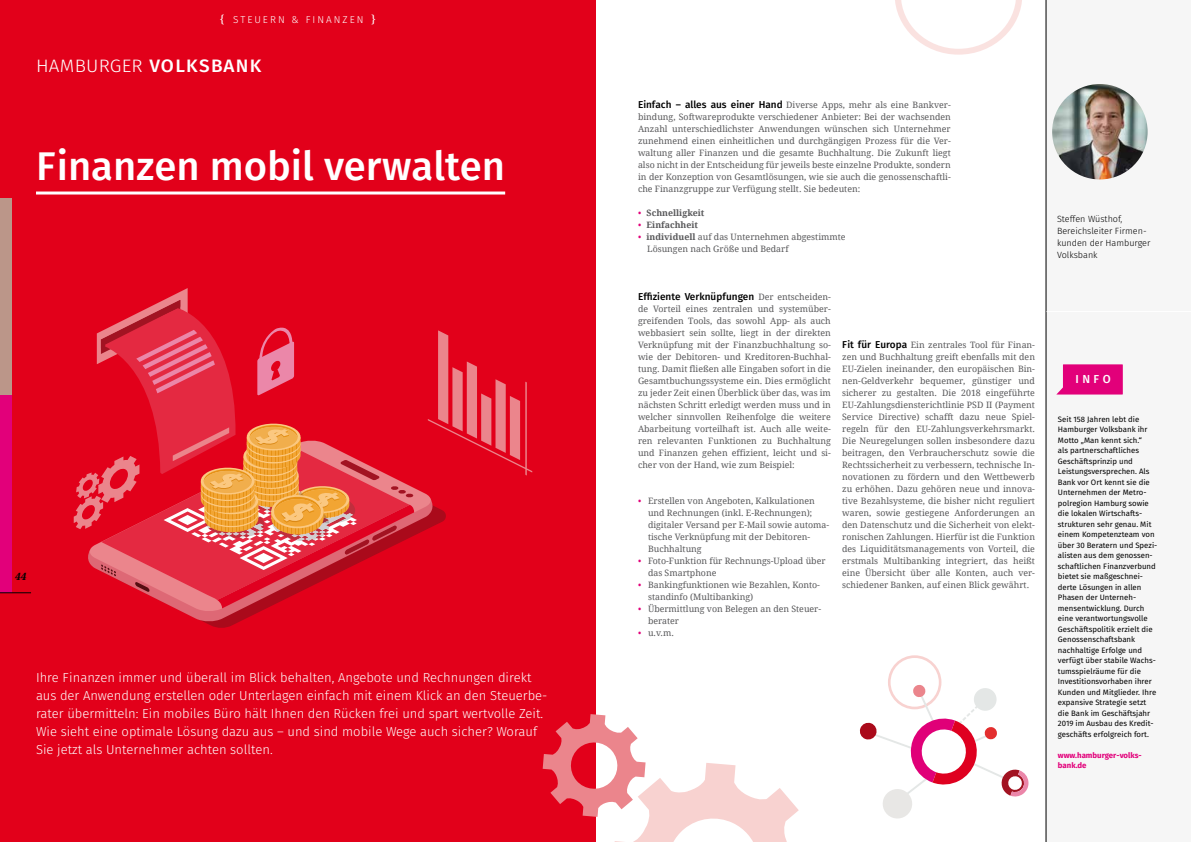
<style>
.page{position:relative;width:1191px;height:842px;background:#fff}
.page>*{position:absolute;margin:0;border:0;box-sizing:border-box;transform-origin:0 0}
.t1{font:500 40px "Fira Sans";color:#fff}
.t2{font:300 18px "Fira Sans";letter-spacing:.01em;color:#fff;scale:1.05 1}
.t3{font:300 13px/18px "Fira Sans";color:#fff}
.t4{font:500 11.5px "Fira Sans";color:#fff}
.t5{font:500 10px "Fira Sans";color:#000}
.t6{font:300 10px "Fira Sans";letter-spacing:.2em;color:#fff}
.t7{font:italic 700 10px "Noto Serif";color:#000}
.t8{font:300 9px/12px "Fira Sans";color:#000}
.t9{font:8.8px/12px "Droid Serif";color:#58585a}
.t10{font:700 8.8px "Droid Serif";color:#58585a}
.t11{font:7.8px/10.5px "Fira Sans";color:#000}
.t12{font:700 7.8px/10.5px "Fira Sans";color:#e2007a}
.s1{font-family:"Noto Serif";font-weight:400;font-size:11px}
.s2{font-weight:500}
.s3{font-family:"Fira Sans";font-weight:500;font-size:10px;color:#000}
.s4{font-weight:400;color:#e2007a}
.s5{color:#e2007a}
.s6{font-weight:700}
.s7{font-family:"Droid Serif";font-weight:400;font-size:8.8px;color:#58585a}
</style>
<div class="page">
<svg style="left:895px;top:0;width:127px;height:55px"></svg>
<div style="left:0;top:0;width:595px;height:842px;background:#e2001a"></div>
<hr style="left:36px;top:192px;width:469px;height:3px;background:#fff">
<div style="left:1045px;top:0;width:146px;height:842px;background:#f6f6f6"></div>
<hr style="left:1045px;top:0;width:1px;height:842px;background:#000">
<img style="left:1052px;top:84px;width:95px;height:95px;border-radius:48px">
<svg style="left:1057px;top:364px;width:65px;height:30px;background:#e31685"></svg>
<hr style="left:1046px;top:311px;width:145px;height:1px;background:#fff">
<svg style="left:204px;top:507px;width:242px;height:121px"></svg>
<svg style="left:183px;top:503px;width:252px;height:119px"></svg>
<svg style="left:175px;top:488px;width:257px;height:124px"></svg>
<svg style="left:428px;top:330px;width:104px;height:145px"></svg>
<svg style="left:74px;top:288px;width:340px;height:320px"></svg>
<svg style="left:542px;top:714px;width:257px;height:128px"></svg>
<svg style="left:859px;top:655px;width:169px;height:164px"></svg>
<div style="left:0;top:198px;width:12px;height:198px;background:#bb9689"></div>
<div style="left:0;top:395px;width:12px;height:197px;background:#e2007a"></div>
<hr style="left:0;top:592px;width:31px;height:1px;background:#000">
<p class="t6" style="left:220px;top:13px;width:158px"><span class="s1">{</span> STEUERN &amp; FINANZEN <span class="s1">}</span></p>
<h2 class="t2" style="left:36px;top:53px;width:216px">HAMBURGER <span class="s2">VOLKSBANK</span></h2>
<h1 class="t1" style="left:36px;top:138px;width:470px">Finanzen mobil verwalten</h1>
<p class="t7" style="left:15px;top:569px;width:13px">44</p>
<p class="t3" style="left:36px;top:670px;width:513px">Ihre Finanzen immer und überall im Blick behalten, Angebote und Rechnungen direkt aus der Anwendung erstellen oder Unterlagen einfach mit einem Klick an den Steuerbe&shy;rater übermitteln: Ein mobiles Büro hält Ihnen den Rücken frei und spart wertvolle Zeit.<br>Wie sieht eine optimale Lösung dazu aus – und sind mobile Wege auch sicher? Worauf Sie jetzt als Unternehmer achten sollten.</p>
<p class="t9" style="left:638px;top:99px;width:314px;text-align:justify"><span class="s3">Einfach – alles aus einer Hand</span> Diverse Apps, mehr als eine Bankver&shy;bindung, Softwareprodukte verschiedener Anbieter: Bei der wachsenden Anzahl unterschiedlichster Anwendungen wünschen sich Unternehmer zunehmend einen einheitlichen und durchgängigen Prozess für die Ver&shy;waltung aller Finanzen und die gesamte Buchhaltung. Die Zukunft liegt also nicht in der Entscheidung für jeweils beste einzelne Produkte, sondern in der Konzeption von Gesamtlösungen, wie sie auch die genossenschaftli&shy;che Finanzgruppe zur Verfügung stellt. Sie bedeuten:</p>
<p class="t10" style="left:638px;top:208px;width:68px"><span class="s4">•</span> Schnelligkeit</p>
<p class="t10" style="left:638px;top:220px;width:62px"><span class="s4">•</span> Einfachheit</p>
<p class="t9" style="left:647px;top:231px;width:200px;text-indent:-9px"><span class="s5">•</span> <span class="s6">individuell</span> auf das Unternehmen abgestimmte<br>Lösungen nach Größe und Bedarf</p>
<p class="t5" style="left:638px;top:290px;width:194px">Effiziente Verknüpfungen <span class="s7">Der entscheiden-</span></p>
<p class="t9" style="left:638px;top:303px;width:194px;text-align:justify">de Vorteil eines zentralen und systemüber&shy;greifenden Tools, das sowohl App- als auch webbasiert sein sollte, liegt in der direkten Verknüpfung mit der Finanzbuchhaltung so&shy;wie der Debitoren- und Kreditoren-Buchhal&shy;tung. Damit fließen alle Eingaben sofort in die Gesamtbuchungssysteme ein. Dies ermöglicht zu jeder Zeit einen Überblick über das, was im nächsten Schritt erledigt werden muss und in welcher sinnvollen Reihenfolge die weitere Abarbeitung vorteilhaft ist. Auch alle weite&shy;ren relevanten Funktionen zu Buchhaltung und Finanzen gehen effizient, leicht und si&shy;cher von der Hand, wie zum Beispiel:</p>
<p class="t9" style="left:648px;top:495px;width:183px;text-indent:-10px"><span class="s5">•</span> Erstellen von Angeboten, Kalkulationen und Rechnungen (inkl. E-Rechnungen); digitaler Versand per E-Mail sowie automa&shy;tische Verknüpfung mit der Debitoren-Buchhaltung</p>
<p class="t9" style="left:648px;top:555px;width:179px;text-indent:-10px"><span class="s5">•</span> Foto-Funktion für Rechnungs-Upload über das Smartphone</p>
<p class="t9" style="left:648px;top:579px;width:173px;text-indent:-10px"><span class="s5">•</span> Bankingfunktionen wie Bezahlen, Konto&shy;standinfo (Multibanking)</p>
<p class="t9" style="left:648px;top:603px;width:175px;text-indent:-10px"><span class="s5">•</span> Übermittlung von Belegen an den Steuer&shy;berater</p>
<p class="t9" style="left:638px;top:627px;width:37px"><span class="s5">•</span> u.v.m.</p>
<p class="t9" style="left:842px;top:339px;width:194px;text-align:justify"><span class="s3">Fit für Europa</span> Ein zentrales Tool für Finan&shy;zen und Buchhaltung greift ebenfalls mit den EU-Zielen ineinander, den europäischen Bin&shy;nen-Geldverkehr bequemer, günstiger und sicherer zu gestalten. Die 2018 eingeführte EU-Zahlungsdiensterichtlinie PSD II (Payment Service Directive) schafft dazu neue Spiel&shy;regeln für den EU-Zahlungsverkehrsmarkt.<br>Die Neuregelungen sollen insbesondere dazu beitragen, den Verbraucherschutz sowie die Rechtssicherheit zu verbessern, technische In&shy;novationen zu fördern und den Wettbewerb zu erhöhen. Dazu gehören neue und innova&shy;tive Bezahlsysteme, die bisher nicht reguliert waren, sowie gestiegene Anforderungen an den Datenschutz und die Sicherheit von elekt&shy;ronischen Zahlungen. Hierfür ist die Funktion des Liquiditätsmanagements von Vorteil, die erstmals Multibanking integriert, das heißt eine Übersicht über alle Konten, auch ver&shy;schiedener Banken, auf einen Blick gewährt.</p>
<p class="t8" style="left:1057px;top:213px;width:95px">Steffen Wüsthof,<br>Bereichsleiter Firmen&shy;kunden der Hamburger<br>Volksbank</p>
<h3 class="t4" style="left:1075px;top:371px;width:37px">INFO</h3>
<p class="t11" style="left:1058px;top:414px;width:101px">Seit 158 Jahren lebt die<br>Hamburger Volksbank ihr<br>Motto „Man kennt sich.“<br>als partnerschaftliches<br>Geschäftsprinzip und<br>Leistungsversprechen. Als<br>Bank vor Ort kennt sie die<br>Unternehmen der Metro&shy;polregion Hamburg sowie die lokalen Wirtschafts&shy;strukturen sehr genau. Mit einem Kompetenzteam von über 30 Beratern und Spezi&shy;alisten aus dem genossen&shy;schaftlichen Finanzverbund bietet sie maßgeschnei&shy;derte Lösungen in allen<br>Phasen der Unterneh&shy;mensentwicklung. Durch eine verantwortungsvolle<br>Geschäftspolitik erzielt die<br>Genossenschaftsbank nachhaltige Erfolge und verfügt über stabile Wachs&shy;tumsspielräume für die<br>Investitionsvorhaben ihrer<br>Kunden und Mitglieder. Ihre expansive Strategie setzt die Bank im Geschäftsjahr<br>2019 im Ausbau des Kredit&shy;geschäfts erfolgreich fort.</p>
<p class="t12" style="left:1058px;top:750px;width:85px">www.hamburger-volks&shy;bank.de</p>
</div>
